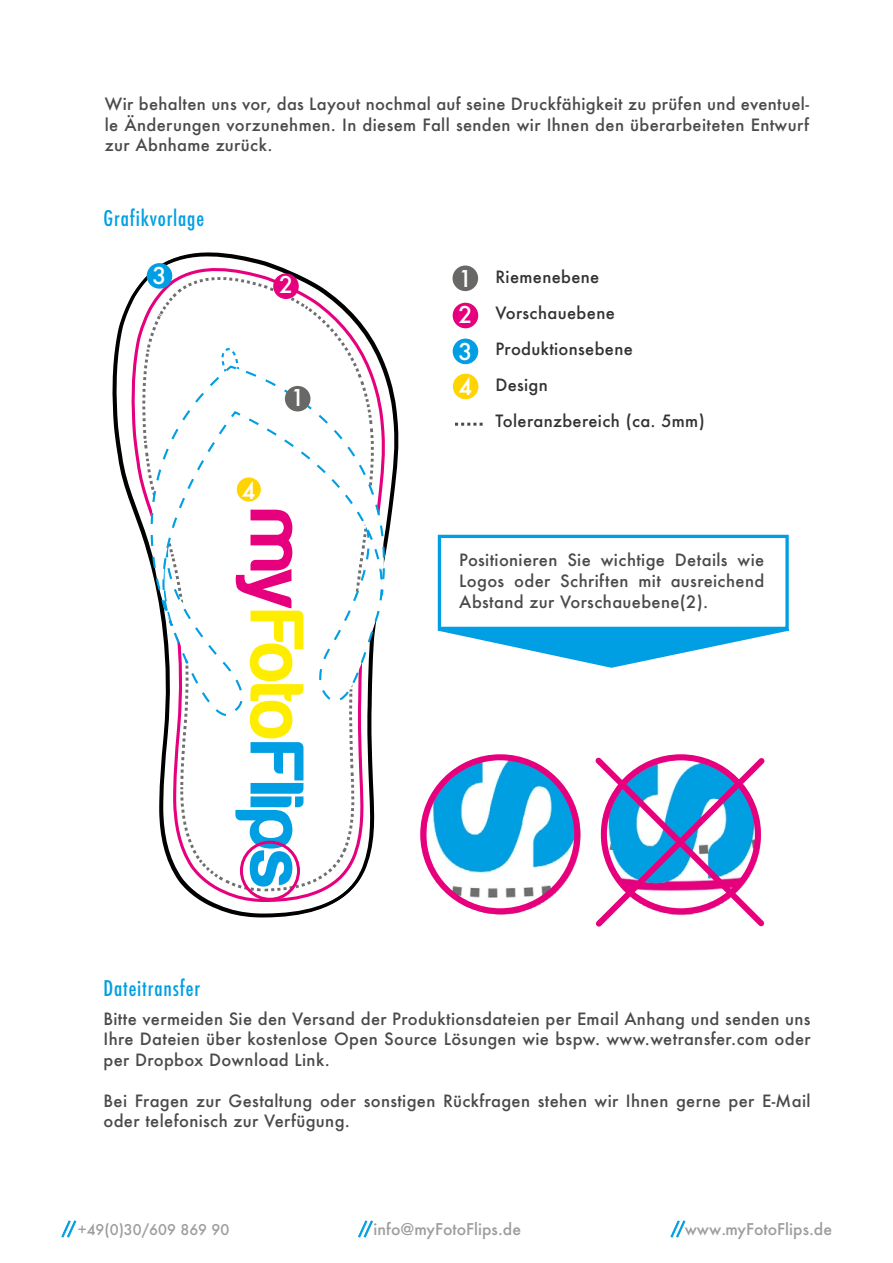
<style>
.page{position:relative;width:893px;height:1263px;background:#fff}
.page>*{position:absolute;margin:0;border:0;box-sizing:border-box;transform-origin:0 0}
.t1{font:500 22.5px "Futura";color:#fff}
.t2{font:500 condensed 21px "Futura";letter-spacing:.04em;color:#009fe3}
.t3{font:500 16.5px/20.5px "Futura";letter-spacing:.02em;color:#4a4a49;text-align:justify}
.t4{font:500 16.5px/36px "Futura";letter-spacing:.02em;color:#323231}
.t5{font:500 15.75px "Futura";color:#9d9d9c}
.t6{font:500 14.4px "Futura";color:#9d9d9c}
.s1{font-size:22.5px;color:#fff}
</style>
<div class="page">
<svg style="left:113px;top:252px;width:157px;height:115px"></svg>
<svg style="left:129px;top:263px;width:184px;height:655px"></svg>
<div style="left:147px;top:264px;width:25px;height:24px;background:#009fe3;border-radius:50%"></div>
<div style="left:147px;top:263px;width:25px;height:26px;border:2px solid #009fe3;border-radius:50%"></div>
<div style="left:453px;top:339px;width:24px;height:24px;background:#009fe3;border-radius:50%"></div>
<div style="left:453px;top:339px;width:25px;height:25px;border:2px solid #009fe3;border-radius:50%"></div>
<div style="left:453px;top:303px;width:24px;height:25px;background:#e6007d;border-radius:50%"></div>
<div style="left:453px;top:303px;width:25px;height:25px;border:2px solid #e6007d;border-radius:50%"></div>
<div style="left:454px;top:374px;width:24px;height:24px;background:#ffd400;border-radius:50%"></div>
<div style="left:453px;top:374px;width:25px;height:25px;border:2px solid #ffd400;border-radius:50%"></div>
<div style="left:438px;top:535px;width:351px;height:95px;border:3px solid #009fe3"></div>
<svg style="left:437px;top:628px;width:352px;height:25px"></svg>
<div style="left:453px;top:266px;width:24px;height:24px;background:#686867;border-radius:50%"></div>
<div style="left:453px;top:265px;width:25px;height:26px;border:2px solid #686867;border-radius:50%"></div>
<svg style="left:455px;top:423px;width:28px;height:3px"></svg>
<div style="left:240px;top:841px;width:60px;height:60px;border:3px solid #e6007d;border-radius:50%"></div>
<img style="left:542px;top:640px;width:247px;height:28px">
<img style="left:313px;top:754px;width:268px;height:161px">
<div style="left:420px;top:754px;width:160px;height:160px;border:6px solid #e6007d;border-radius:50%"></div>
<svg style="left:595px;top:754px;width:170px;height:173px"></svg>
<svg style="left:112px;top:367px;width:287px;height:259px"></svg>
<svg style="left:142px;top:273px;width:253px;height:620px"></svg>
<div style="left:286px;top:387px;width:24px;height:24px;background:#686867;border-radius:50%"></div>
<div style="left:285px;top:386px;width:25px;height:25px;border:2px solid #686867;border-radius:50%"></div>
<svg style="left:61px;top:1220px;width:15px;height:17px"></svg>
<svg style="left:358px;top:1220px;width:15px;height:17px"></svg>
<svg style="left:670px;top:1220px;width:15px;height:17px"></svg>
<p class="t3" style="left:105px;top:93px;width:706px">Wir behalten uns vor, das Layout nochmal auf seine Druckfähigkeit zu prüfen und eventuel&shy;le Änderungen vorzunehmen. In diesem Fall senden wir Ihnen den überarbeiteten Entwurf zur Abnhame zurück.</p>
<p class="t2" style="left:103px;top:205px;width:102px">Grafikvorlage</p>
<h1 class="t1" style="left:153px;top:260px;width:15px">3</h1>
<h1 class="t1" style="left:279px;top:270px;width:15px">2</h1>
<h1 class="t1" style="left:242px;top:475px;width:15px">4</h1>
<h1 class="t1" style="left:291px;top:382px;width:15px">1</h1>
<p class="t2" style="left:103px;top:974px;width:98px">Dateitransfer</p>
<p class="t4" style="left:495px;top:258px;width:211px;text-indent:-37px"><span class="s1">1</span> Riemenebene<br>Vorschauebene<br>Produktionsebene<br>Design<br>Toleranzbereich (ca. 5mm)</p>
<h1 class="t1" style="left:458px;top:299px;width:15px">2</h1>
<h1 class="t1" style="left:458px;top:336px;width:15px">3</h1>
<h1 class="t1" style="left:458px;top:371px;width:15px">4</h1>
<p class="t3" style="left:459px;top:550px;width:307px">Positionieren Sie wichtige Details wie Logos oder Schriften mit ausreichend Abstand zur Vorschauebene(2).</p>
<p class="t3" style="left:103px;top:1008px;width:709px">Bitte vermeiden Sie den Versand der Produktionsdateien per Email Anhang und senden uns Ihre Dateien über kostenlose Open Source Lösungen wie bspw. www.wetransfer.com oder per Dropbox Download Link.</p>
<p class="t3" style="left:103px;top:1090px;width:709px">Bei Fragen zur Gestaltung oder sonstigen Rückfragen stehen wir Ihnen gerne per E-Mail oder telefonisch zur Verfügung.</p>
<p class="t6" style="left:78px;top:1220px;width:153px">+49(0)30/609 869 90</p>
<p class="t5" style="left:374px;top:1218px;width:149px">info@myFotoFlips.de</p>
<p class="t5" style="left:685px;top:1218px;width:149px">www.myFotoFlips.de</p>
</div>
